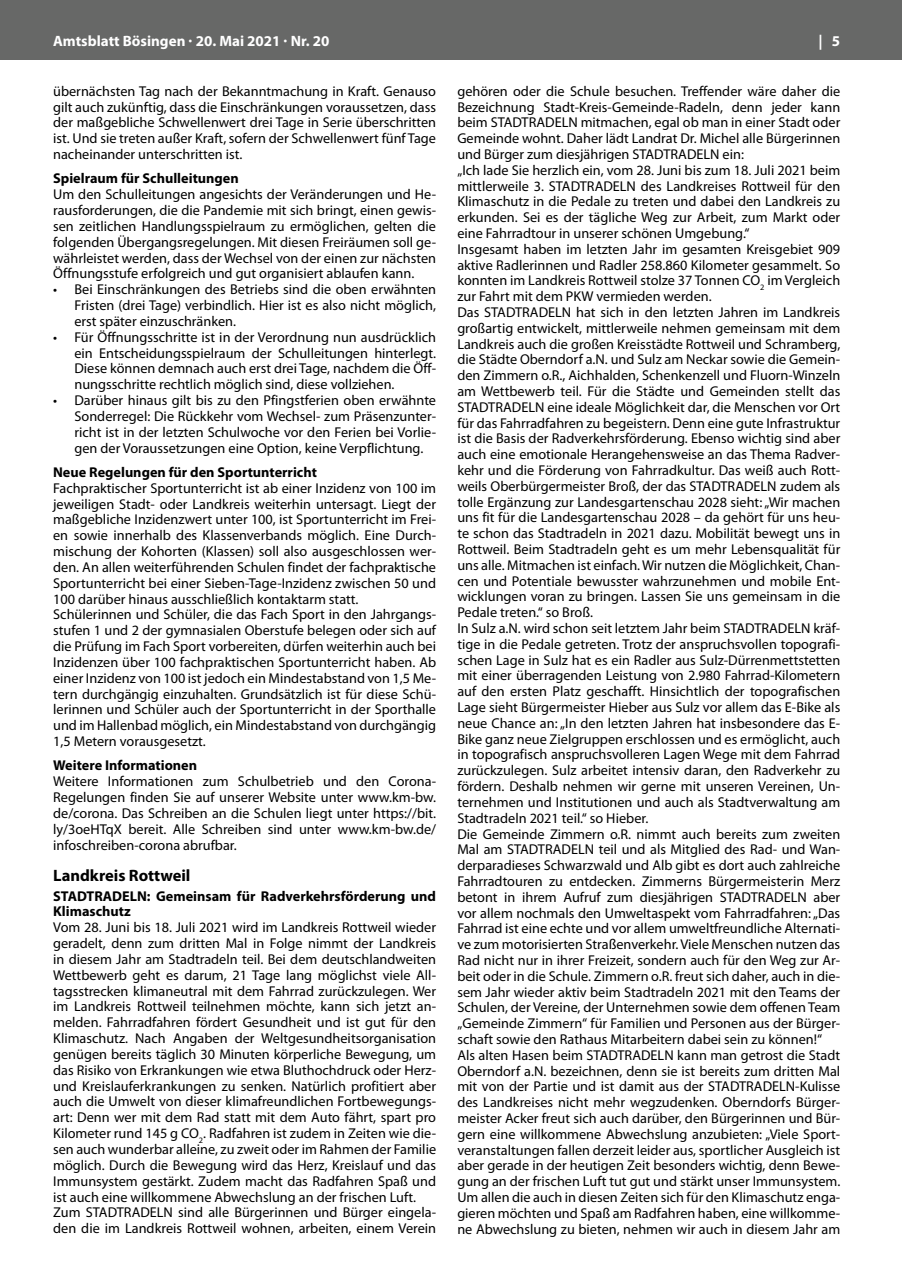
<style>
.page{position:relative;width:902px;height:1280px;background:#fff}
.page>*{position:absolute;margin:0;border:0;box-sizing:border-box;transform-origin:0 0}
.t1{font:700 16.5px "Myriad Pro";color:#000}
.t2{font:700 15px "Myriad Pro";color:#fff}
.t3{font:14.25px/15.8px "Myriad Pro";color:#000;text-align:justify}
.t4{font:700 14.25px/15.9px "Myriad Pro";color:#000}
</style>
<div class="page">
<div style="left:0;top:0;width:901px;height:60px;background:#676867"></div>
<p class="t2" style="left:53px;top:31px;width:278px">Amtsblatt Bösingen · 20. Mai 2021 · Nr. 20</p>
<p class="t2" style="left:818px;top:31px;width:23px">| 5</p>
<p class="t3" style="left:53px;top:83px;width:384px">übernächsten Tag nach der Bekanntmachung in Kraft. Genauso gilt auch zukünftig, dass die Einschränkungen voraussetzen, dass der maßgebliche Schwellenwert drei Tage in Serie überschritten ist. Und sie treten außer Kraft, sofern der Schwellenwert fünf Tage nacheinander unterschritten ist.</p>
<p class="t4" style="left:53px;top:170px;width:187px">Spielraum für Schulleitungen</p>
<p class="t3" style="left:53px;top:186px;width:384px">Um den Schulleitungen angesichts der Veränderungen und He&shy;rausforderungen, die die Pandemie mit sich bringt, einen gewis&shy;sen zeitlichen Handlungsspielraum zu ermöglichen, gelten die folgenden Übergangsregelungen. Mit diesen Freiräumen soll ge&shy;währleistet werden, dass der Wechsel von der einen zur nächsten Öffnungsstufe erfolgreich und gut organisiert ablaufen kann.</p>
<p class="t3" style="left:74px;top:281px;width:363px;text-indent:-21px">• Bei Einschränkungen des Betriebs sind die oben erwähnten Fristen (drei Tage) verbindlich. Hier ist es also nicht möglich, erst später einzuschränken.</p>
<p class="t3" style="left:74px;top:329px;width:363px;text-indent:-21px">• Für Öffnungsschritte ist in der Verordnung nun ausdrücklich ein Entscheidungsspielraum der Schulleitungen hinterlegt.<br>Diese können demnach auch erst drei Tage, nachdem die Öff&shy;nungsschritte rechtlich möglich sind, diese vollziehen.</p>
<p class="t3" style="left:74px;top:392px;width:363px;text-indent:-21px">• Darüber hinaus gilt bis zu den Pfingstferien oben erwähnte Sonderregel: Die Rückkehr vom Wechsel- zum Präsenzunter&shy;richt ist in der letzten Schulwoche vor den Ferien bei Vorlie&shy;gen der Voraussetzungen eine Option, keine Verpflichtung.</p>
<p class="t4" style="left:53px;top:464px;width:265px">Neue Regelungen für den Sportunterricht</p>
<p class="t3" style="left:53px;top:480px;width:384px;text-align:left">Fachpraktischer Sportunterricht ist ab einer Inzidenz von 100 im jeweiligen Stadt- oder Landkreis weiterhin untersagt. Liegt der maßgebliche Inzidenzwert unter 100, ist Sportunterricht im Frei&shy;en sowie innerhalb des Klassenverbands möglich. Eine Durch&shy;mischung der Kohorten (Klassen) soll also ausgeschlossen wer&shy;den. An allen weiterführenden Schulen findet der fachpraktische Sportunterricht bei einer Sieben-Tage-Inzidenz zwischen 50 und 100 darüber hinaus ausschließlich kontaktarm statt.<br>Schülerinnen und Schüler, die das Fach Sport in den Jahrgangs&shy;stufen 1 und 2 der gymnasialen Oberstufe belegen oder sich auf die Prüfung im Fach Sport vorbereiten, dürfen weiterhin auch bei Inzidenzen über 100 fachpraktischen Sportunterricht haben. Ab einer Inzidenz von 100 ist jedoch ein Mindestabstand von 1,5 Me&shy;tern durchgängig einzuhalten. Grundsätzlich ist für diese Schü&shy;lerinnen und Schüler auch der Sportunterricht in der Sporthalle und im Hallenbad möglich, ein Mindestabstand von durchgängig 1,5 Metern vorausgesetzt.</p>
<p class="t4" style="left:53px;top:757px;width:145px">Weitere Informationen</p>
<p class="t3" style="left:53px;top:773px;width:384px">Weitere Informationen zum Schulbetrieb und den Corona-Regelungen finden Sie auf unserer Website unter www.km-bw. de/corona. Das Schreiben an die Schulen liegt unter https://bit. ly/3oeHTqX bereit. Alle Schreiben sind unter www.km-bw.de/ infoschreiben-corona abrufbar.</p>
<p class="t1" style="left:53px;top:864px;width:139px">Landkreis Rottweil</p>
<p class="t4" style="left:53px;top:887px;width:384px">STADTRADELN: Gemeinsam für Radverkehrsförderung und<br>Klimaschutz</p>
<p class="t3" style="left:53px;top:919px;width:384px;text-align:left">Vom 28. Juni bis 18. Juli 2021 wird im Landkreis Rottweil wieder geradelt, denn zum dritten Mal in Folge nimmt der Landkreis in diesem Jahr am Stadtradeln teil. Bei dem deutschlandweiten Wettbewerb geht es darum, 21 Tage lang möglichst viele All&shy;tagsstrecken klimaneutral mit dem Fahrrad zurückzulegen. Wer im Landkreis Rottweil teilnehmen möchte, kann sich jetzt an&shy;melden. Fahrradfahren fördert Gesundheit und ist gut für den Klimaschutz. Nach Angaben der Weltgesundheitsorganisation genügen bereits täglich 30 Minuten körperliche Bewegung, um das Risiko von Erkrankungen wie etwa Bluthochdruck oder Herz&shy;und Kreislauferkrankungen zu senken. Natürlich profitiert aber auch die Umwelt von dieser klimafreundlichen Fortbewegungs&shy;art: Denn wer mit dem Rad statt mit dem Auto fährt, spart pro Kilometer rund 145 g CO<sub>2</sub>. Radfahren ist zudem in Zeiten wie die&shy;sen auch wunderbar alleine, zu zweit oder im Rahmen der Familie möglich. Durch die Bewegung wird das Herz, Kreislauf und das Immunsystem gestärkt. Zudem macht das Radfahren Spaß und ist auch eine willkommene Abwechslung an der frischen Luft.<br>Zum STADTRADELN sind alle Bürgerinnen und Bürger eingela&shy;den die im Landkreis Rottweil wohnen, arbeiten, einem Verein</p>
<p class="t3" style="left:457px;top:83px;width:384px;text-align:left">gehören oder die Schule besuchen. Treffender wäre daher die Bezeichnung Stadt-Kreis-Gemeinde-Radeln, denn jeder kann beim STADTRADELN mitmachen, egal ob man in einer Stadt oder Gemeinde wohnt. Daher lädt Landrat Dr. Michel alle Bürgerinnen und Bürger zum diesjährigen STADTRADELN ein:<br>„Ich lade Sie herzlich ein, vom 28. Juni bis zum 18. Juli 2021 beim mittlerweile 3. STADTRADELN des Landkreises Rottweil für den Klimaschutz in die Pedale zu treten und dabei den Landkreis zu erkunden. Sei es der tägliche Weg zur Arbeit, zum Markt oder eine Fahrradtour in unserer schönen Umgebung.“<br>Insgesamt haben im letzten Jahr im gesamten Kreisgebiet 909 aktive Radlerinnen und Radler 258.860 Kilometer gesammelt. So konnten im Landkreis Rottweil stolze 37 Tonnen CO<sub>2</sub> im Vergleich zur Fahrt mit dem PKW vermieden werden.<br>Das STADTRADELN hat sich in den letzten Jahren im Landkreis großartig entwickelt, mittlerweile nehmen gemeinsam mit dem Landkreis auch die großen Kreisstädte Rottweil und Schramberg, die Städte Oberndorf a.N. und Sulz am Neckar sowie die Gemein&shy;den Zimmern o.R., Aichhalden, Schenkenzell und Fluorn-Winzeln am Wettbewerb teil. Für die Städte und Gemeinden stellt das STADTRADELN eine ideale Möglichkeit dar, die Menschen vor Ort für das Fahrradfahren zu begeistern. Denn eine gute Infrastruktur ist die Basis der Radverkehrsförderung. Ebenso wichtig sind aber auch eine emotionale Herangehensweise an das Thema Radver&shy;kehr und die Förderung von Fahrradkultur. Das weiß auch Rott&shy;weils Oberbürgermeister Broß, der das STADTRADELN zudem als tolle Ergänzung zur Landesgartenschau 2028 sieht: „Wir machen uns fit für die Landesgartenschau 2028 – da gehört für uns heu&shy;te schon das Stadtradeln in 2021 dazu. Mobilität bewegt uns in Rottweil. Beim Stadtradeln geht es um mehr Lebensqualität für uns alle. Mitmachen ist einfach. Wir nutzen die Möglichkeit, Chan&shy;cen und Potentiale bewusster wahrzunehmen und mobile Ent&shy;wicklungen voran zu bringen. Lassen Sie uns gemeinsam in die Pedale treten.“ so Broß.<br>In Sulz a.N. wird schon seit letztem Jahr beim STADTRADELN kräf&shy;tige in die Pedale getreten. Trotz der anspruchsvollen topografi&shy;schen Lage in Sulz hat es ein Radler aus Sulz-Dürrenmettstetten mit einer überragenden Leistung von 2.980 Fahrrad-Kilometern auf den ersten Platz geschafft. Hinsichtlich der topografischen Lage sieht Bürgermeister Hieber aus Sulz vor allem das E-Bike als neue Chance an: „In den letzten Jahren hat insbesondere das E-Bike ganz neue Zielgruppen erschlossen und es ermöglicht, auch in topografisch anspruchsvolleren Lagen Wege mit dem Fahrrad zurückzulegen. Sulz arbeitet intensiv daran, den Radverkehr zu fördern. Deshalb nehmen wir gerne mit unseren Vereinen, Un&shy;ternehmen und Institutionen und auch als Stadtverwaltung am Stadtradeln 2021 teil.“ so Hieber.<br>Die Gemeinde Zimmern o.R. nimmt auch bereits zum zweiten Mal am STADTRADELN teil und als Mitglied des Rad- und Wan&shy;derparadieses Schwarzwald und Alb gibt es dort auch zahlreiche Fahrradtouren zu entdecken. Zimmerns Bürgermeisterin Merz betont in ihrem Aufruf zum diesjährigen STADTRADELN aber vor allem nochmals den Umweltaspekt vom Fahrradfahren: „Das Fahrrad ist eine echte und vor allem umweltfreundliche Alternati&shy;ve zum motorisierten Straßenverkehr. Viele Menschen nutzen das Rad nicht nur in ihrer Freizeit, sondern auch für den Weg zur Ar&shy;beit oder in die Schule. Zimmern o.R. freut sich daher, auch in die&shy;sem Jahr wieder aktiv beim Stadtradeln 2021 mit den Teams der Schulen, der Vereine, der Unternehmen sowie dem offenen Team „Gemeinde Zimmern“ für Familien und Personen aus der Bürger&shy;schaft sowie den Rathaus Mitarbeitern dabei sein zu können!“ Als alten Hasen beim STADTRADELN kann man getrost die Stadt Oberndorf a.N. bezeichnen, denn sie ist bereits zum dritten Mal mit von der Partie und ist damit aus der STADTRADELN-Kulisse des Landkreises nicht mehr wegzudenken. Oberndorfs Bürger&shy;meister Acker freut sich auch darüber, den Bürgerinnen und Bür&shy;gern eine willkommene Abwechslung anzubieten: „Viele Sport&shy;veranstaltungen fallen derzeit leider aus, sportlicher Ausgleich ist aber gerade in der heutigen Zeit besonders wichtig, denn Bewe&shy;gung an der frischen Luft tut gut und stärkt unser Immunsystem.<br>Um allen die auch in diesen Zeiten sich für den Klimaschutz enga&shy;gieren möchten und Spaß am Radfahren haben, eine willkomme&shy;ne Abwechslung zu bieten, nehmen wir auch in diesem Jahr am</p>
</div>
